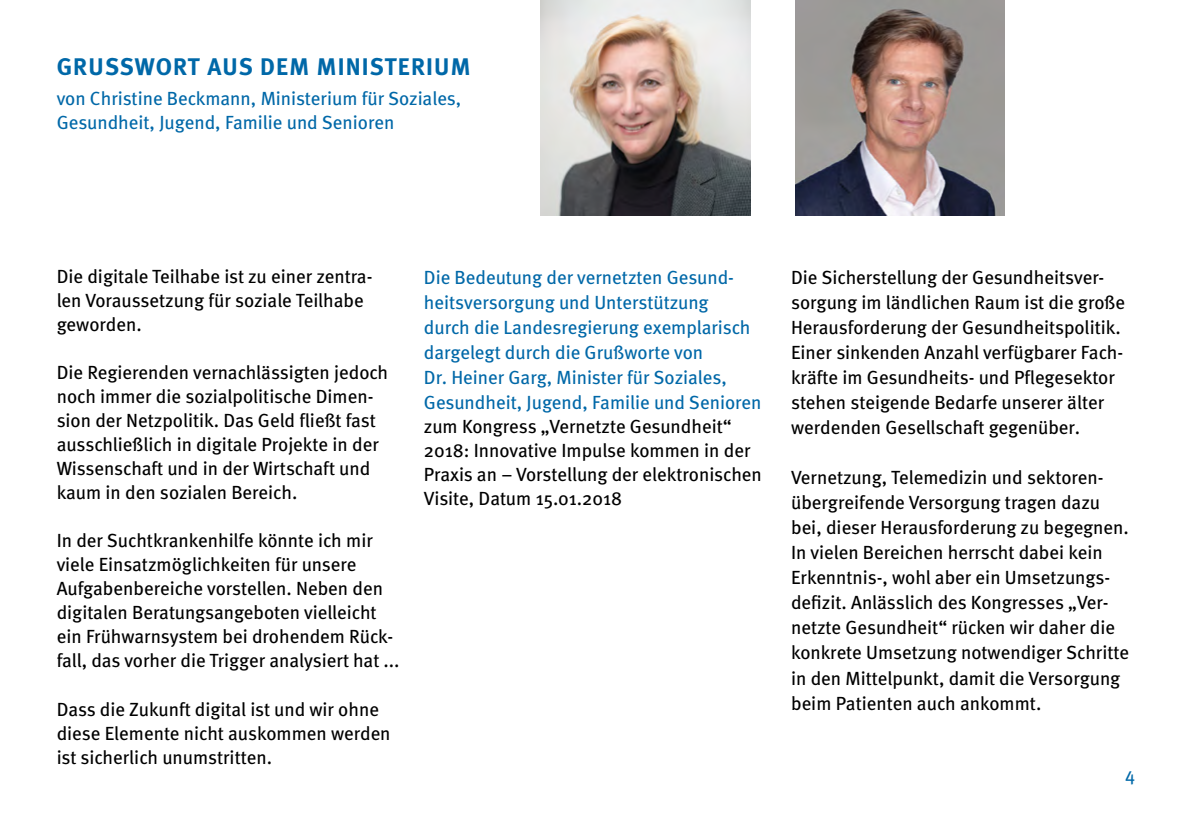
<style>
.page{position:relative;width:1191px;height:840px;background:#fff}
.page>*{position:absolute;margin:0;border:0;box-sizing:border-box;transform-origin:0 0}
.t1{font:700 24px "Meta";letter-spacing:.05em;color:#0068a8}
.t2{font:19px/24px "Meta";color:#000}
.t3{font:19px/25px "Meta";color:#0068a8}
.t4{font:18.6px "Meta";color:#0068a8}
</style>
<div class="page">
<img style="left:540px;top:0;width:210px;height:215px">
<img style="left:795px;top:0;width:210px;height:215px">
<p class="t1" style="left:57px;top:53px;width:415px">GRUSSWORT AUS DEM MINISTERIUM</p>
<p class="t3" style="left:57px;top:86px;width:406px">von Christine Beckmann, Ministerium für Soziales,</p>
<p class="t3" style="left:57px;top:110px;width:339px">Gesundheit, Jugend, Familie und Senioren</p>
<p class="t2" style="left:57px;top:264px;width:317px">Die digitale Teilhabe ist zu einer zentra&shy;len Voraussetzung für soziale Teilhabe geworden.</p>
<p class="t2" style="left:57px;top:360px;width:333px">Die Regierenden vernachlässigten jedoch noch immer die sozialpolitische Dimen&shy;sion der Netzpolitik. Das Geld fließt fast ausschließlich in digitale Projekte in der Wissenschaft und in der Wirtschaft und kaum in den sozialen Bereich.</p>
<p class="t2" style="left:57px;top:528px;width:344px">In der Suchtkrankenhilfe könnte ich mir viele Einsatzmöglichkeiten für unsere Aufgabenbereiche vorstellen. Neben den digitalen Beratungsangeboten vielleicht ein Frühwarnsystem bei drohendem Rück&shy;fall, das vorher die Trigger analysiert hat ...</p>
<p class="t2" style="left:57px;top:696px;width:335px">Dass die Zukunft digital ist und wir ohne diese Elemente nicht auskommen werden ist sicherlich unumstritten.</p>
<p class="t3" style="left:424px;top:264px;width:339px">Die Bedeutung der vernetzten Gesund&shy;heitsversorgung und Unterstützung<br>durch die Landesregierung exemplarisch dargelegt durch die Grußworte von<br>Dr. Heiner Garg, Minister für Soziales, Gesundheit, Jugend, Familie und Senioren</p>
<p class="t2" style="left:424px;top:414px;width:339px">zum Kongress „Vernetzte Gesundheit“ 2018: Innovative Impulse kommen in der Praxis an – Vorstellung der elektronischen Visite, Datum 15.01.2018</p>
<p class="t2" style="left:791px;top:264px;width:335px;line-height:25px">Die Sicherstellung der Gesundheitsver&shy;sorgung im ländlichen Raum ist die große Herausforderung der Gesundheitspolitik.<br>Einer sinkenden Anzahl verfügbarer Fach&shy;kräfte im Gesundheits- und Pflegesektor stehen steigende Bedarfe unserer älter werdenden Gesellschaft gegenüber.</p>
<p class="t2" style="left:791px;top:464px;width:339px;line-height:25px">Vernetzung, Telemedizin und sektoren&shy;übergreifende Versorgung tragen dazu bei, dieser Herausforderung zu begegnen.<br>In vielen Bereichen herrscht dabei kein</p>
<p class="t2" style="left:791px;top:564px;width:339px;line-height:25px">Erkenntnis-, wohl aber ein Umsetzungs&shy;defizit. Anlässlich des Kongresses „Ver&shy;netzte Gesundheit“ rücken wir daher die konkrete Umsetzung notwendiger Schritte in den Mittelpunkt, damit die Versorgung beim Patienten auch ankommt.</p>
<p class="t4" style="left:1125px;top:763px;width:12px">4</p>
</div>
